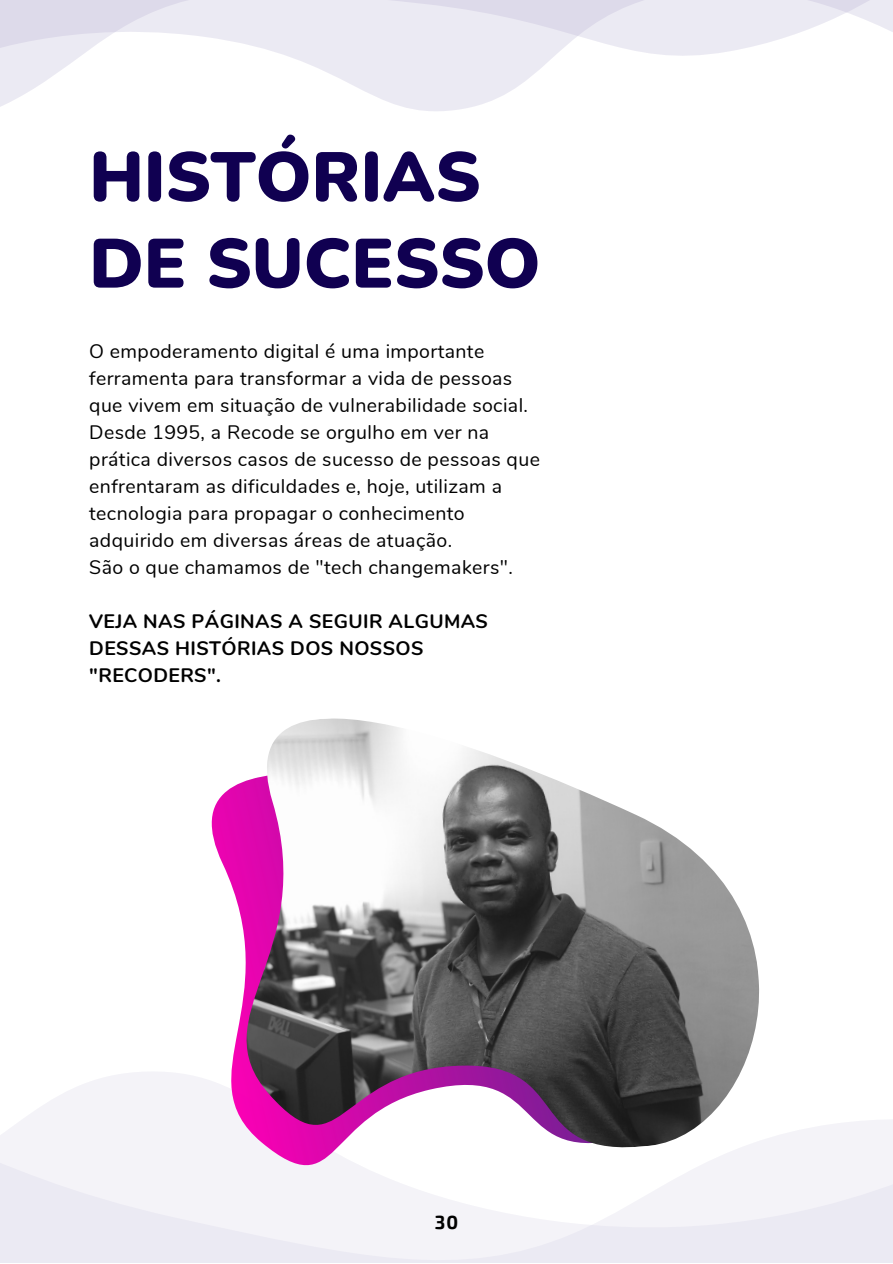
<style>
.page{position:relative;width:893px;height:1264px;background:#fff}
.page>*{position:absolute;margin:0;border:0;box-sizing:border-box;transform-origin:0 0}
.t1{font:900 69.45px/86.6px "Nunito";color:#100051}
.t2{font:19.5px/27px "Nunito";letter-spacing:.02em;color:#000}
.t3{font:700 19.5px/27px "Nunito";letter-spacing:.02em;color:#000}
.t4{font:700 18.6px "Exo 2";color:#000}
</style>
<div class="page">
<svg style="left:0;top:1072px;width:892px;height:190px;fill:#f4f3f8"></svg>
<svg style="left:0;top:0;width:892px;height:111px"></svg>
<img style="left:164px;top:795px;width:581px;height:412px">
<img style="left:222px;top:718px;width:548px;height:455px">
<p class="t1" style="left:89px;top:135px;width:453px">HISTÓRIAS<br>DE SUCESSO</p>
<p class="t2" style="left:89px;top:338px;width:452px">O empoderamento digital é uma importante ferramenta para transformar a vida de pessoas que vivem em situação de vulnerabilidade social.<br>Desde 1995, a Recode se orgulho em ver na prática diversos casos de sucesso de pessoas que enfrentaram as dificuldades e, hoje, utilizam a tecnologia para propagar o conhecimento adquirido em diversas áreas de atuação.</p>
<p class="t2" style="left:89px;top:554px;width:425px">São o que chamamos de "tech changemakers".</p>
<p class="t3" style="left:89px;top:608px;width:400px">VEJA NAS PÁGINAS A SEGUIR ALGUMAS<br>DESSAS HISTÓRIAS DOS NOSSOS "RECODERS".</p>
<p class="t4" style="left:435px;top:1210px;width:25px">30</p>
</div>
